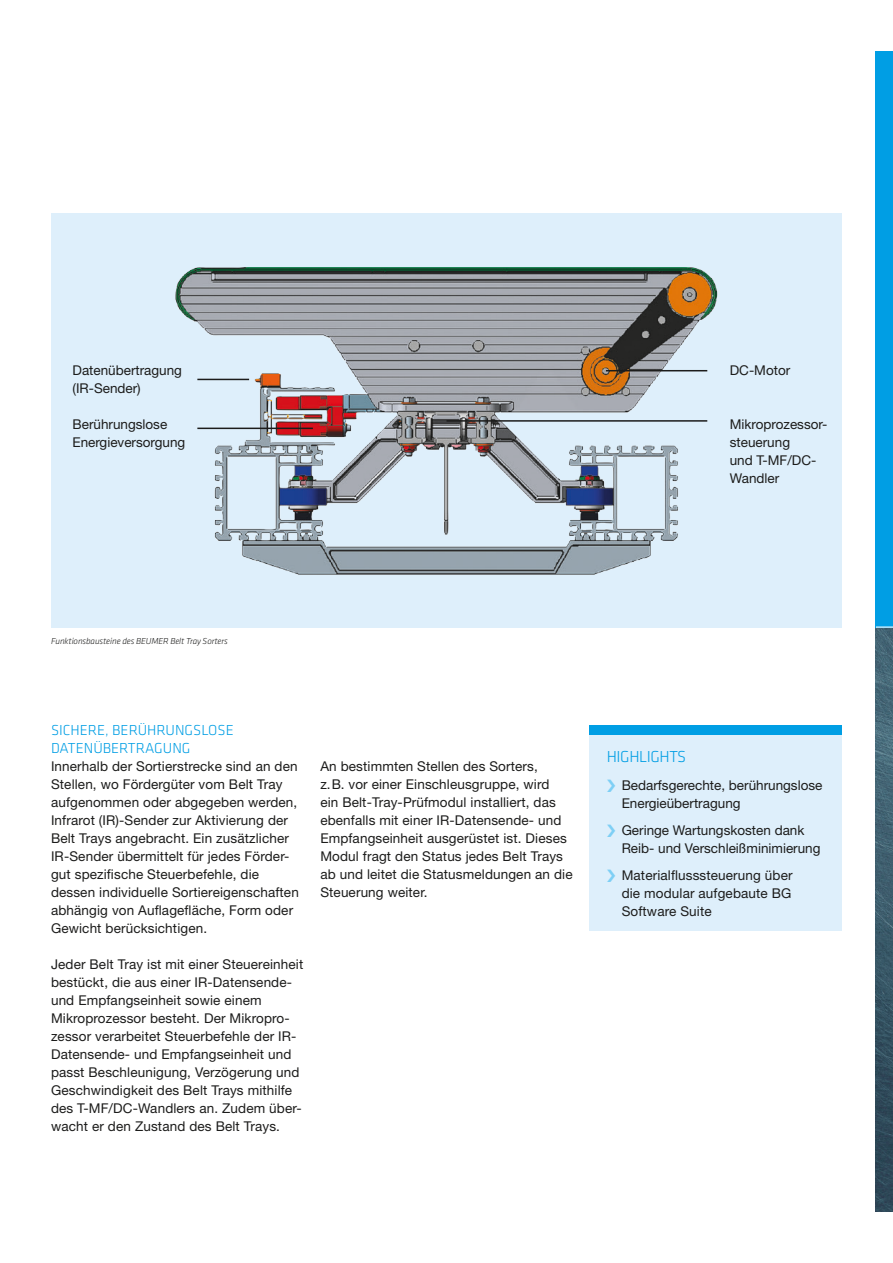
<style>
.page{position:relative;width:893px;height:1263px;background:#fff}
.page>*{position:absolute;margin:0;border:0;box-sizing:border-box;transform-origin:0 0}
.t1{font:300 16.5px "Klavika Basic";letter-spacing:-.025em;color:#009ee4}
.t2{font:300 15px/18px "Klavika Basic";color:#009ee4}
.t3{font:13.5px/18px "Helvetica Neue LT Std";letter-spacing:.01em;color:#1c1c1b}
.t4{font:italic 300 9px "Klavika Basic";letter-spacing:-.01em;color:#1c1c1b}
</style>
<div class="page">
<img style="left:876px;top:628px;width:17px;height:584px">
<div style="left:876px;top:51px;width:17px;height:576px;background:#009ee4"></div>
<svg style="left:876px;top:626px;width:17px;height:2px"></svg>
<div style="left:51px;top:213px;width:791px;height:414px;background:#deeffb"></div>
<img style="left:175px;top:267px;width:543px;height:308px">
<div style="left:590px;top:735px;width:252px;height:196px;background:#deeffb"></div>
<div style="left:590px;top:726px;width:252px;height:9px;background:#009ee4"></div>
<hr style="left:606px;top:370px;width:101px;height:1px;background:#1c1c1b">
<hr style="left:446px;top:420px;width:261px;height:2px;background:#1c1c1b">
<hr style="left:197px;top:428px;width:116px;height:1px;background:#1c1c1b">
<hr style="left:197px;top:379px;width:52px;height:1px;background:#1c1c1b">
<p class="t3" style="left:73px;top:361px;width:111px">Datenübertragung (IR-Sender)</p>
<p class="t3" style="left:73px;top:415px;width:114px">Berührungslose<br>Energieversorgung</p>
<p class="t3" style="left:730px;top:361px;width:62px">DC-Motor</p>
<p class="t3" style="left:730px;top:415px;width:99px">Mikroprozessor&shy;steuerung<br>und T-MF/DC-<br>Wandler</p>
<p class="t4" style="left:51px;top:635px;width:178px">Funktionsbausteine des BEUMER Belt Tray Sorters</p>
<p class="t2" style="left:51px;top:721px;width:184px">SICHERE, BERÜHRUNGSLOSE<br>DATENÜBERTRAGUNG</p>
<p class="t3" style="left:51px;top:757px;width:249px">Innerhalb der Sortierstrecke sind an den Stellen, wo Fördergüter vom Belt Tray aufgenommen oder abgegeben werden, Infrarot (IR)-Sender zur Aktivierung der Belt Trays angebracht. Ein zusätzlicher IR-Sender übermittelt für jedes Förder&shy;gut spezifische Steuerbefehle, die dessen individuelle Sortiereigenschaften abhängig von Auflagefläche, Form oder Gewicht berücksichtigen.</p>
<p class="t3" style="left:51px;top:955px;width:254px">Jeder Belt Tray ist mit einer Steuereinheit bestückt, die aus einer IR-Datensende&shy;und Empfangseinheit sowie einem Mikroprozessor besteht. Der Mikropro&shy;zessor verarbeitet Steuerbefehle der IR-Datensende- und Empfangseinheit und passt Beschleunigung, Verzögerung und Geschwindigkeit des Belt Trays mithilfe des T-MF/DC-Wandlers an. Zudem über&shy;wacht er den Zustand des Belt Trays.</p>
<p class="t3" style="left:320px;top:757px;width:254px">An bestimmten Stellen des Sorters,<br>z.B. vor einer Einschleusgruppe, wird<br>ein Belt-Tray-Prüfmodul installiert, das ebenfalls mit einer IR-Datensende- und Empfangseinheit ausgerüstet ist. Dieses Modul fragt den Status jedes Belt Trays ab und leitet die Statusmeldungen an die Steuerung weiter.</p>
<p class="t1" style="left:607px;top:747px;width:81px">HIGHLIGHTS</p>
<p class="t3" style="left:622px;top:776px;width:202px">Bedarfsgerechte, berührungslose<br>Energieübertragung</p>
<p class="t3" style="left:622px;top:821px;width:200px">Geringe Wartungskosten dank<br>Reib- und Verschleißminimierung</p>
<p class="t3" style="left:622px;top:866px;width:172px;text-align:justify">Materialflusssteuerung über die modular aufgebaute BG Software Suite</p>
</div>
